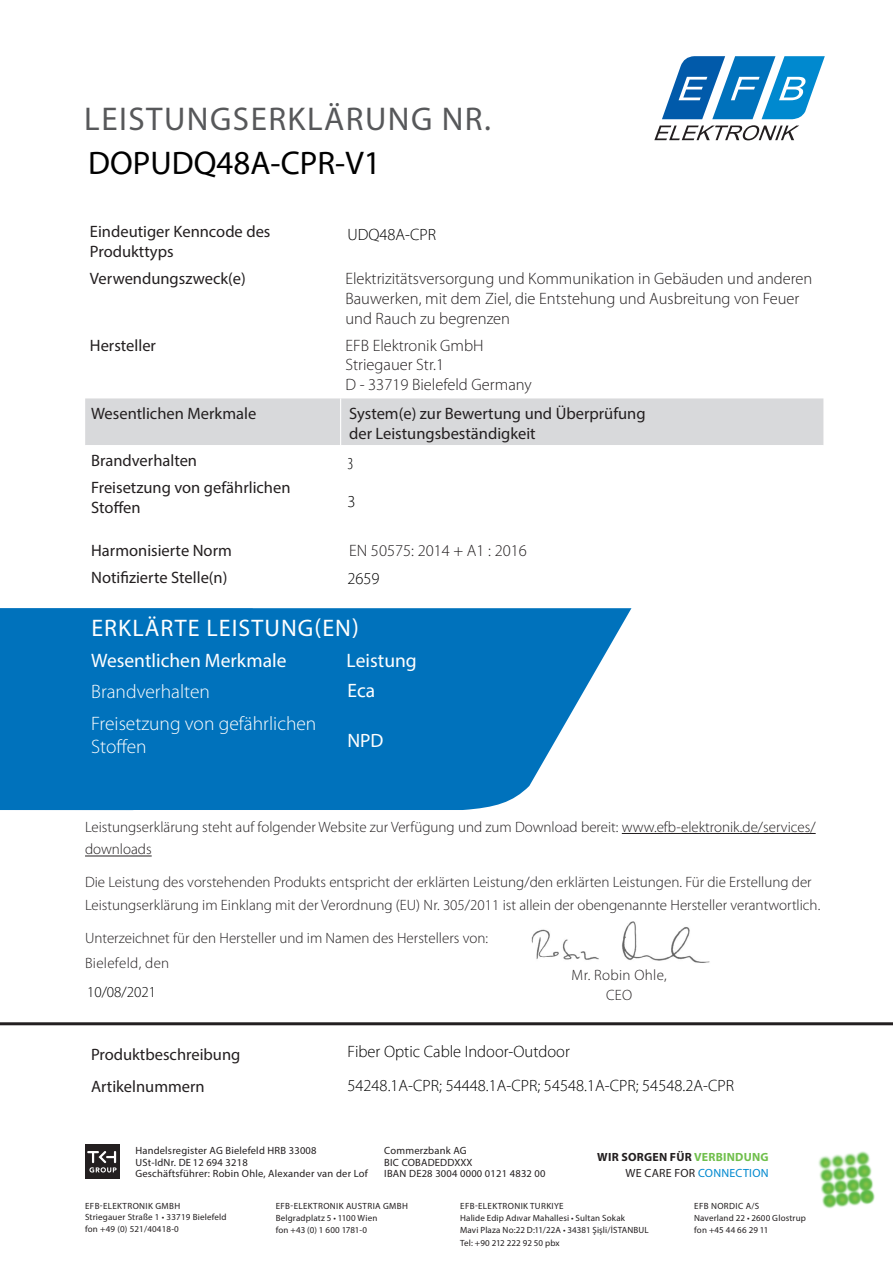
<style>
.page{position:relative;width:893px;height:1263px;background:#fff}
.page>*{position:absolute;margin:0;border:0;box-sizing:border-box;transform-origin:0 0}
.t1{font:33px "Myriad Pro";letter-spacing:.045em;color:#57585a}
.t2{font:33px "Myriad Pro";color:#000}
.t3{font:24px "Myriad Pro";letter-spacing:.045em;color:#fff}
.t4{font:300 19.5px/31.2px "Myriad Pro";color:#fff}
.t5{font:19.5px "Myriad Pro";color:#fff}
.t6{font:16.5px/19.8px "Myriad Pro";color:#231f20}
.t7{font:300 16.5px/19.8px "Myriad Pro";color:#231f20}
.t8{font:300 16.5px/33.5px "Myriad Pro";color:#000}
.t9{font:300 condensed 16.5px "Myriad Pro";color:#000}
.t10{font:300 15px/22.5px "Myriad Pro";color:#231f20}
.t11{font:300 15px/20.2px "Myriad Pro";letter-spacing:.02em;color:#231f20;text-align:center}
.t12{font:300 15px "Myriad Pro";color:#000}
.t13{font:700 11.85px/15.6px "Myriad Pro";letter-spacing:.02em;color:#231f20;text-align:right}
.t14{font:10.5px/11.2px "Myriad Pro";letter-spacing:.02em;color:#231f20}
.t15{font:9px/12.1px "Myriad Pro";letter-spacing:.02em;color:#231f20}
.s1{color:#70bf4c}
.s2{font-weight:400}
.s3{font-weight:400;color:#0089cf}
</style>
<div class="page">
<svg style="left:662px;top:56px;width:163px;height:63px"></svg>
<svg style="left:654px;top:125px;width:145px;height:15px"></svg>
<svg style="left:0;top:608px;width:631px;height:202px;background:#177fc2"></svg>
<div style="left:85px;top:398px;width:738px;height:47px;background:#d8d9db"></div>
<hr style="left:340px;top:398px;width:1px;height:47px;background:#fff">
<hr style="left:622px;top:833px;width:194px;height:1px;background:#231f20">
<hr style="left:85px;top:856px;width:67px;height:1px;background:#231f20">
<img style="left:531px;top:921px;width:179px;height:42px">
<hr style="left:0;top:1022px;width:893px;height:3px;background:#231f20">
<img style="left:818px;top:1151px;width:57px;height:58px">
<svg style="left:85px;top:1145px;width:34px;height:34px"></svg>
<h1 class="t1" style="left:84px;top:99px;width:408px">LEISTUNGSERKLÄRUNG NR.</h1>
<h1 class="t2" style="left:88px;top:143px;width:294px">DOPUDQ48A-CPR-V1</h1>
<p class="t6" style="left:90px;top:222px;width:182px">Eindeutiger Kenncode des<br>Produkttyps</p>
<p class="t6" style="left:90px;top:268px;width:157px">Verwendungszweck(e)</p>
<p class="t6" style="left:90px;top:335px;width:68px">Hersteller</p>
<p class="t8" style="left:347px;top:218px;width:90px">UDQ48A-CPR</p>
<p class="t7" style="left:345px;top:269px;width:468px">Elektrizitätsversorgung und Kommunikation in Gebäuden und anderen<br>Bauwerken, mit dem Ziel, die Entstehung und Ausbreitung von Feuer und Rauch zu begrenzen</p>
<p class="t7" style="left:345px;top:335px;width:188px">EFB Elektronik GmbH<br>Striegauer Str.1<br>D - 33719 Bielefeld Germany</p>
<p class="t6" style="left:91px;top:404px;width:167px">Wesentlichen Merkmale</p>
<p class="t6" style="left:349px;top:404px;width:298px">System(e) zur Bewertung und Überprüfung der Leistungsbeständigkeit</p>
<p class="t6" style="left:91px;top:447px;width:201px;line-height:26.8px">Brandverhalten<br>Freisetzung von gefährlichen</p>
<p class="t6" style="left:91px;top:497px;width:51px">Stoffen</p>
<p class="t6" style="left:91px;top:541px;width:142px">Harmonisierte Norm</p>
<p class="t7" style="left:349px;top:541px;width:179px">EN 50575: 2014 + A1 : 2016</p>
<p class="t6" style="left:91px;top:567px;width:138px">Notifizierte Stelle(n)</p>
<h2 class="t3" style="left:91px;top:613px;width:269px">ERKLÄRTE LEISTUNG(EN)</h2>
<h3 class="t5" style="left:91px;top:648px;width:197px">Wesentlichen Merkmale</h3>
<h3 class="t4" style="left:91px;top:676px;width:227px">Brandverhalten<br>Freisetzung von gefährlichen</h3>
<h3 class="t4" style="left:91px;top:731px;width:57px">Stoffen</h3>
<p class="t9" style="left:347px;top:454px;width:7px">3</p>
<p class="t8" style="left:347px;top:485px;width:10px">3</p>
<p class="t8" style="left:347px;top:562px;width:34px">2659</p>
<h3 class="t5" style="left:347px;top:648px;width:72px">Leistung</h3>
<h3 class="t5" style="left:347px;top:678px;width:29px">Eca</h3>
<h3 class="t5" style="left:347px;top:728px;width:38px">NPD</h3>
<p class="t10" style="left:85px;top:816px;width:732px">Leistungserklärung steht auf folgender Website zur Verfügung und zum Download bereit: www.efb-elektronik.de/services/ downloads</p>
<p class="t10" style="left:85px;top:871px;width:737px">Die Leistung des vorstehenden Produkts entspricht der erklärten Leistung/den erklärten Leistungen. Für die Erstellung der<br>Leistungserklärung im Einklang mit der Verordnung (EU) Nr. 305/2011 ist allein der obengenannte Hersteller verantwortlich.</p>
<p class="t10" style="left:85px;top:926px;width:404px;line-height:25px">Unterzeichnet für den Hersteller und im Namen des Herstellers von:<br>Bielefeld, den</p>
<p class="t12" style="left:87px;top:984px;width:71px">10/08/2021</p>
<p class="t11" style="left:572px;top:965px;width:97px">Mr. Robin Ohle,<br>CEO</p>
<p class="t6" style="left:91px;top:1037px;width:151px;line-height:32.8px">Produktbeschreibung<br>Artikelnummern</p>
<p class="t8" style="left:347px;top:1035px;width:388px">Fiber Optic Cable Indoor-Outdoor<br>54248.1A-CPR; 54448.1A-CPR; 54548.1A-CPR; 54548.2A-CPR</p>
<p class="t14" style="left:135px;top:1145px;width:234px">Handelsregister AG Bielefeld HRB 33008<br>USt-IdNr. DE 12 694 3218<br>Geschäftsführer: Robin Ohle, Alexander van der Lof</p>
<p class="t14" style="left:384px;top:1145px;width:163px">Commerzbank AG<br>BIC COBADEDDXXX<br>IBAN DE28 3004 0000 0121 4832 00</p>
<p class="t15" style="left:85px;top:1200px;width:143px;line-height:11.2px">EFB-ELEKTRONIK GMBH<br>Striegauer Straße 1 • 33719 Bielefeld fon +49 (0) 521/40418-0</p>
<p class="t15" style="left:694px;top:1200px;width:113px">EFB NORDIC A/S<br>Naverland 22 • 2600 Glostrup fon +45 44 66 29 11</p>
<p class="t13" style="left:597px;top:1149px;width:173px">WIR SORGEN FÜR <span class="s1">VERBINDUNG<br></span><span class="s2">WE CARE FOR</span> <span class="s3">CONNECTION</span></p>
<p class="t15" style="left:276px;top:1200px;width:134px">EFB-ELEKTRONIK AUSTRIA GMBH<br>Belgradplatz 5 • 1100 Wien<br>fon +43 (0) 1 600 1781-0</p>
<p class="t15" style="left:460px;top:1200px;width:190px">EFB-ELEKTRONIK TURKIYE<br>Halide Edip Adıvar Mahallesi • Sultan Sokak<br>Mavi Plaza No:22 D:11/22A • 34381 Şişli/İSTANBUL Tel: +90 212 222 92 50 pbx</p>
</div>
